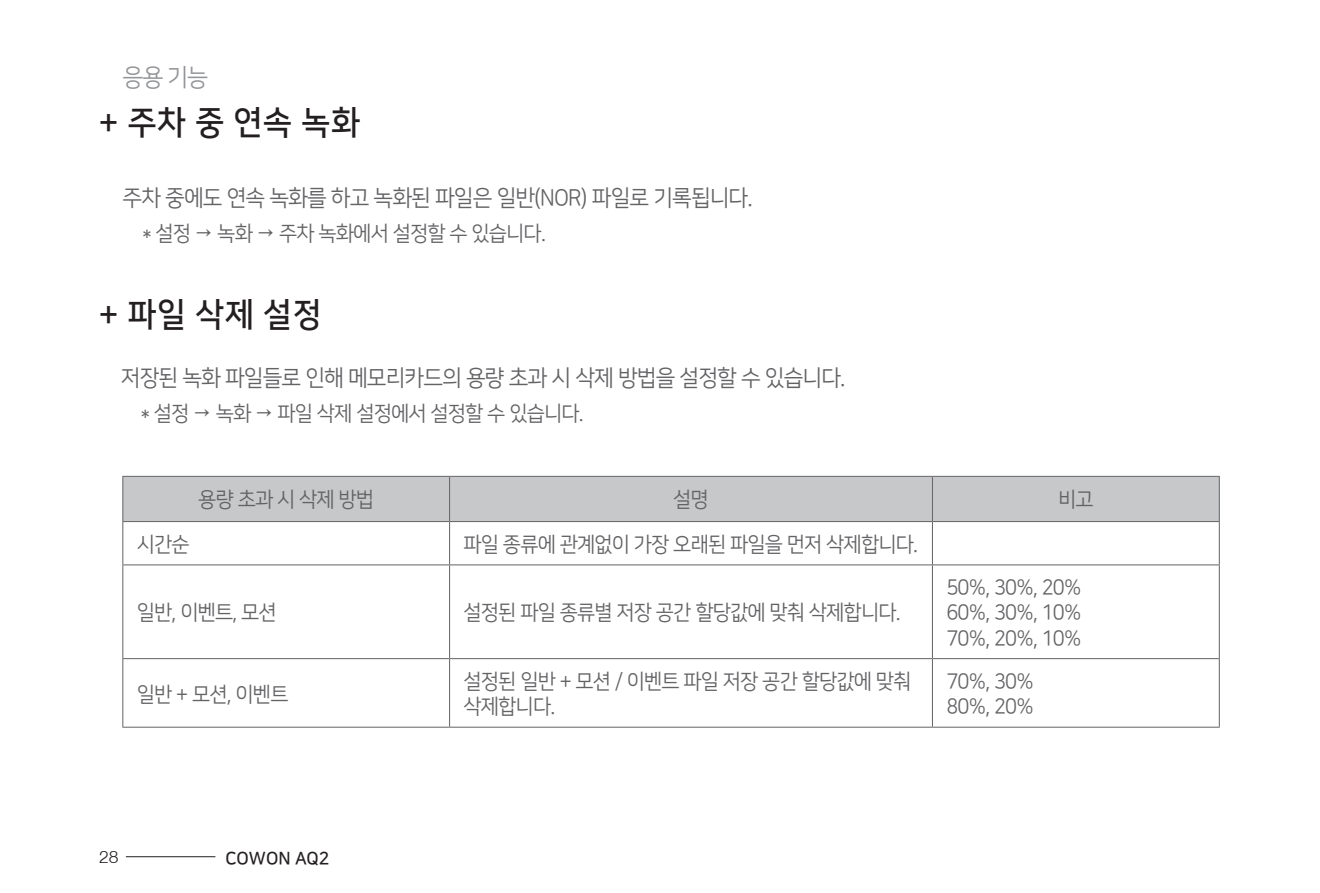
<style>
.page{position:relative;width:1320px;height:893px;background:#fff}
.page>*{position:absolute;margin:0;border:0;box-sizing:border-box;transform-origin:0 0}
.t1{font:33.25px "Nanum Square B";letter-spacing:.025em;color:#231f20;scale:.95 1}
.t2{font:24.5px "Nanum Square R";color:#939598;scale:.95 1}
.t3{font:22.75px "Nanum Square R";letter-spacing:-.04em;color:#636366;scale:.95 1}
.t4{font:21px/25.2px "Nanum Square R";letter-spacing:-.04em;color:#636366;scale:.95 1}
.t5{font:17.5px "Nanum Square B";color:#231f20}
.t6{font:300 17.5px "Helvetica Neue LT";color:#231f20}
</style>
<div class="page">
<hr style="left:126px;top:856px;width:89px;height:1px;background:#231f20">
<div style="left:123px;top:477px;width:1095px;height:44px;background:#c7c8ca"></div>
<hr style="left:122px;top:476px;width:327px;height:1px;background:#636366">
<hr style="left:122px;top:477px;width:1px;height:44px;background:#636366">
<hr style="left:449px;top:476px;width:483px;height:1px;background:#636366">
<hr style="left:449px;top:477px;width:1px;height:44px;background:#636366">
<hr style="left:932px;top:476px;width:287px;height:1px;background:#636366">
<hr style="left:932px;top:477px;width:1px;height:44px;background:#636366">
<hr style="left:1218px;top:477px;width:1px;height:44px;background:#636366">
<hr style="left:122px;top:521px;width:327px;height:1px;background:#636366">
<hr style="left:122px;top:522px;width:1px;height:42px;background:#636366">
<hr style="left:449px;top:521px;width:483px;height:1px;background:#636366">
<hr style="left:449px;top:522px;width:1px;height:42px;background:#636366">
<hr style="left:932px;top:521px;width:287px;height:1px;background:#636366">
<hr style="left:932px;top:522px;width:1px;height:42px;background:#636366">
<hr style="left:1218px;top:522px;width:1px;height:42px;background:#636366">
<hr style="left:122px;top:564px;width:327px;height:1px;background:#636366">
<hr style="left:122px;top:565px;width:1px;height:93px;background:#636366">
<hr style="left:449px;top:564px;width:483px;height:1px;background:#636366">
<hr style="left:449px;top:565px;width:1px;height:93px;background:#636366">
<hr style="left:932px;top:564px;width:287px;height:1px;background:#636366">
<hr style="left:932px;top:565px;width:1px;height:93px;background:#636366">
<hr style="left:1218px;top:565px;width:1px;height:93px;background:#636366">
<hr style="left:122px;top:658px;width:327px;height:1px;background:#636366">
<hr style="left:122px;top:659px;width:1px;height:68px;background:#636366">
<hr style="left:449px;top:658px;width:483px;height:1px;background:#636366">
<hr style="left:449px;top:659px;width:1px;height:68px;background:#636366">
<hr style="left:932px;top:658px;width:287px;height:1px;background:#636366">
<hr style="left:932px;top:659px;width:1px;height:68px;background:#636366">
<hr style="left:1218px;top:659px;width:1px;height:68px;background:#636366">
<hr style="left:122px;top:727px;width:327px;height:1px;background:#636366">
<hr style="left:449px;top:727px;width:483px;height:1px;background:#636366">
<hr style="left:932px;top:727px;width:287px;height:1px;background:#636366">
<p class="t2" style="left:122px;top:65px;width:92px">응용 기능</p>
<h1 class="t1" style="left:99px;top:105px;width:276px">+ 주차 중 연속 녹화</h1>
<p class="t3" style="left:123px;top:186px;width:665px">주차 중에도 연속 녹화를 하고 녹화된 파일은 일반(NOR) 파일로 기록됩니다.</p>
<p class="t4" style="left:142px;top:221px;width:426px">* 설정 → 녹화 → 주차 녹화에서 설정할 수 있습니다.</p>
<h1 class="t1" style="left:99px;top:297px;width:235px">+ 파일 삭제 설정</h1>
<p class="t3" style="left:121px;top:366px;width:764px">저장된 녹화 파일들로 인해 메모리카드의 용량 초과 시 삭제 방법을 설정할 수 있습니다.</p>
<p class="t4" style="left:141px;top:401px;width:468px">* 설정 → 녹화 → 파일 삭제 설정에서 설정할 수 있습니다.</p>
<p class="t4" style="left:198px;top:487px;width:187px">용량 초과 시 삭제 방법</p>
<p class="t4" style="left:673px;top:487px;width:39px">설명</p>
<p class="t4" style="left:1058px;top:487px;width:39px">비고</p>
<p class="t4" style="left:137px;top:532px;width:57px">시간순</p>
<p class="t4" style="left:463px;top:532px;width:480px">파일 종류에 관계없이 가장 오래된 파일을 먼저 삭제합니다.</p>
<p class="t4" style="left:137px;top:601px;width:149px">일반, 이벤트, 모션</p>
<p class="t4" style="left:463px;top:601px;width:461px">설정된 파일 종류별 저장 공간 할당값에 맞춰 삭제합니다.</p>
<p class="t4" style="left:946px;top:575px;width:144px;text-align:justify">50%, 30%, 20% 60%, 30%, 10% 70%, 20%, 10%</p>
<p class="t4" style="left:137px;top:682px;width:161px">일반 + 모션, 이벤트</p>
<p class="t6" style="left:99px;top:846px;width:21px">28</p>
<p class="t5" style="left:225px;top:849px;width:106px">COWON AQ2</p>
<p class="t4" style="left:463px;top:669px;width:473px">설정된 일반 + 모션 / 이벤트 파일 저장 공간 할당값에 맞춰 삭제합니다.</p>
<p class="t4" style="left:946px;top:669px;width:93px">70%, 30%<br>80%, 20%</p>
</div>
